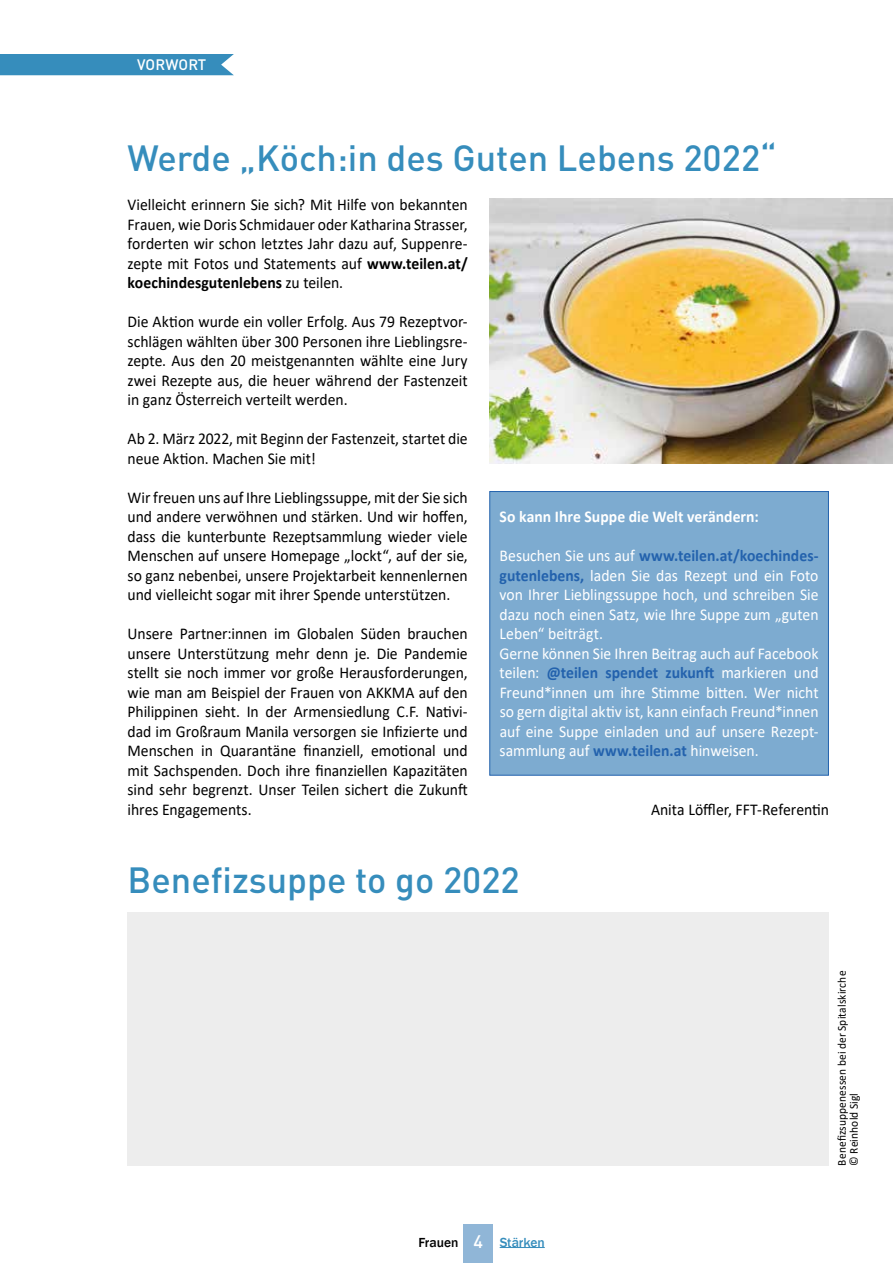
<style>
.page{position:relative;width:893px;height:1263px;background:#fff}
.page>*{position:absolute;margin:0;border:0;box-sizing:border-box;transform-origin:0 0}
.t1{font:500 36px "DIN Pro";color:#368dbc}
.t2{font:16.5px/19.5px "Calibri";letter-spacing:-.005em;color:#000;text-align:justify;scale:.95 1}
.t3{font:16.5px/19.5px "Calibri";letter-spacing:-.005em;color:#fff;scale:.95 1}
.t4{font:700 16.5px "Calibri";color:#fff;scale:.95 1}
.t5{font:500 15px "DIN Pro";letter-spacing:.005em;color:#fff}
.t6{font:500 13.5px "Franklin Gothic";color:#368dbc}
.t7{font:12px/12px "Calibri";letter-spacing:.01em;color:#000;scale:.95 1}
.s1{font-weight:700}
.s2{font-weight:700;color:#2362ad}
.s3{color:#000}
.s4{font-family:"DIN Pro";font-size:18px;color:#fff}
</style>
<div class="page">
<div style="left:0;top:54px;width:234px;height:21px;background:#368dbc"></div>
<hr style="left:500px;top:1247px;width:45px;height:1px;background:#368dbc">
<div style="left:463px;top:1224px;width:30px;height:39px;background:#90b6d7"></div>
<div style="left:489px;top:491px;width:340px;height:285px;background:#7dabd0;border:1px solid #2362ad"></div>
<img style="left:489px;top:199px;width:404px;height:265px">
<div style="left:128px;top:912px;width:701px;height:254px;background:#ededed"></div>
<p class="t5" style="left:137px;top:53px;width:71px">VORWORT</p>
<h1 class="t1" style="left:128px;top:130px;width:651px">Werde „Köch:in des Guten Lebens 2022“</h1>
<p class="t2" style="left:128px;top:194px;width:360px">Vielleicht erinnern Sie sich? Mit Hilfe von bekannten Frauen, wie Doris Schmidauer oder Katharina Strasser, forderten wir schon letztes Jahr dazu auf, Suppenre&shy;zepte mit Fotos und Statements auf <span class="s1">www.teilen.at/ koechindesgutenlebens</span> zu teilen.</p>
<p class="t2" style="left:128px;top:311px;width:360px">Die Aktion wurde ein voller Erfolg. Aus 79 Rezeptvor&shy;schlägen wählten über 300 Personen ihre Lieblingsre&shy;zepte. Aus den 20 meistgenannten wählte eine Jury zwei Rezepte aus, die heuer während der Fastenzeit in ganz Österreich verteilt werden.</p>
<p class="t2" style="left:128px;top:428px;width:360px">Ab 2. März 2022, mit Beginn der Fastenzeit, startet die neue Aktion. Machen Sie mit!</p>
<p class="t2" style="left:128px;top:487px;width:360px">Wir freuen uns auf Ihre Lieblingssuppe, mit der Sie sich und andere verwöhnen und stärken. Und wir hoffen, dass die kunterbunte Rezeptsammlung wieder viele Menschen auf unsere Homepage „lockt“, auf der sie, so ganz nebenbei, unsere Projektarbeit kennenlernen und vielleicht sogar mit ihrer Spende unterstützen.</p>
<p class="t2" style="left:128px;top:623px;width:360px">Unsere Partner:innen im Globalen Süden brauchen unsere Unterstützung mehr denn je. Die Pandemie stellt sie noch immer vor große Herausforderungen, wie man am Beispiel der Frauen von AKKMA auf den Philippinen sieht. In der Armensiedlung C.F. Nativi&shy;dad im Großraum Manila versorgen sie Infizierte und Menschen in Quarantäne finanziell, emotional und mit Sachspenden. Doch ihre finanziellen Kapazitäten sind sehr begrenzt. Unser Teilen sichert die Zukunft ihres Engagements.</p>
<p class="t4" style="left:500px;top:505px;width:274px">So kann Ihre Suppe die Welt verändern:</p>
<p class="t3" style="left:500px;top:545px;width:337px">Besuchen Sie uns auf <span class="s2">www.teilen.at/koechindes&shy;gutenlebens,</span> laden Sie das Rezept und ein Foto von Ihrer Lieblingssuppe hoch, und schreiben Sie dazu noch einen Satz, wie Ihre Suppe zum „guten Leben“ beiträgt.<br>Gerne können Sie Ihren Beitrag auch auf Facebook teilen: <span class="s2">@teilen spendet zukunft</span> markieren und Freund*innen um ihre Stimme bitten. Wer nicht so gern digital aktiv ist, kann einfach Freund*innen auf eine Suppe einladen und auf unsere Rezept&shy;sammlung auf <span class="s2">www.teilen.at</span> hinweisen.</p>
<p class="t2" style="left:651px;top:799px;width:189px">Anita Löffler, FFT-Referentin</p>
<h1 class="t1" style="left:128px;top:852px;width:394px">Benefizsuppe to go 2022</h1>
<p class="t6" style="left:419px;top:1233px;width:128px"><span class="s3">Frauen</span> <span class="s4">4</span> Stärken</p>
<p class="t7" style="left:836px;top:1166px;width:207px;rotate:-90deg">Benefizsuppenessen bei der Spitalskirche © Reinhold Sigl</p>
</div>
